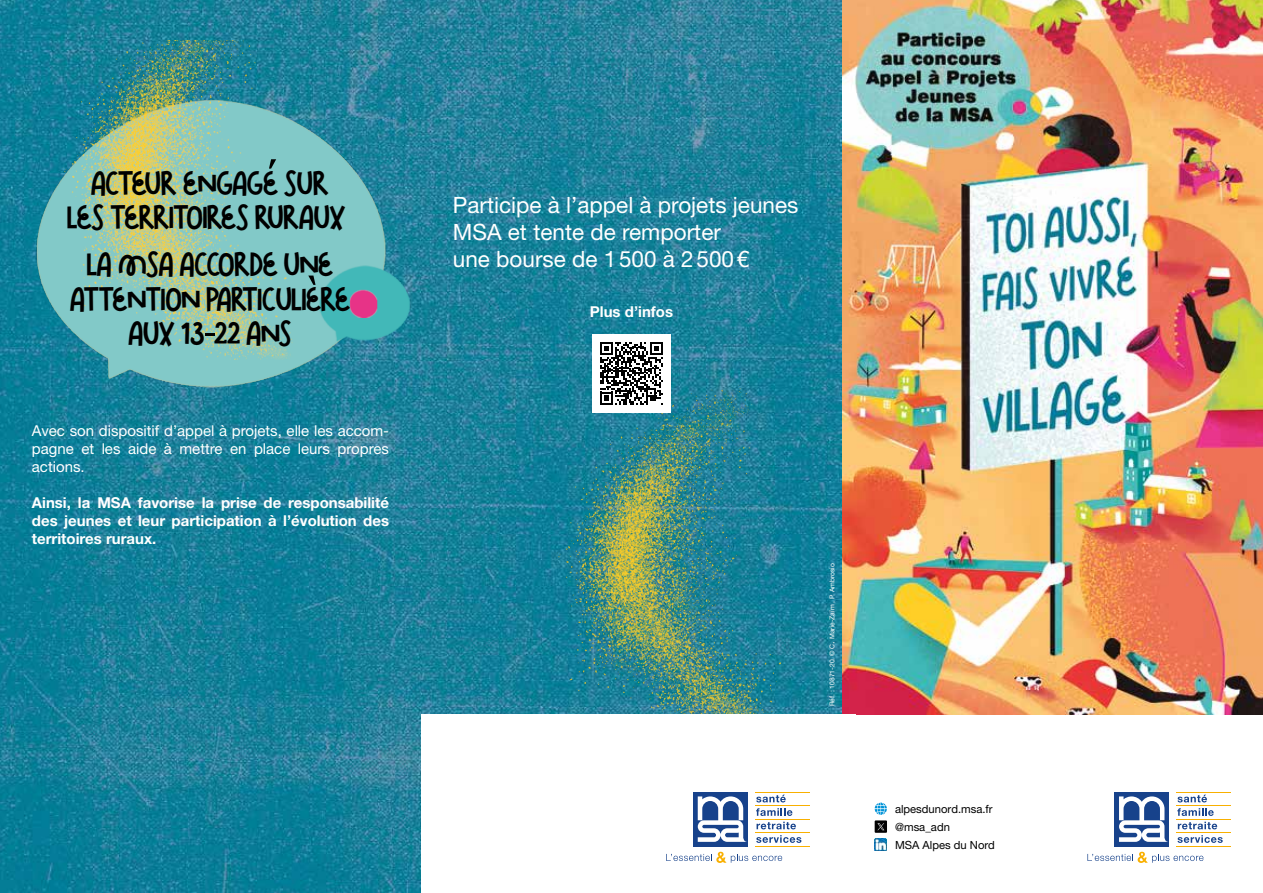
<style>
.page{position:relative;width:1263px;height:893px;background:#fff}
.page>*{position:absolute;margin:0;border:0;box-sizing:border-box;transform-origin:0 0}
.t1{font:39px/34.5px "Triple Lemon";letter-spacing:-.02em;color:#000;text-align:center}
.t2{font:22.5px/27px "Helvetica Neue LT Pro";color:#fff}
.t3{font:700 15px/18px "Helvetica Neue LT Pro";color:#fff;text-align:justify}
.t4{font:15px/18px "Helvetica Neue LT Pro";color:#fff;text-align:justify}
.t5{font:11.25px/18px "Helvetica Neue LT 55 Rm";color:#000}
.t6{font:6.75px "Helvetica Neue LT Pro";color:#fff}
.s1{font-family:"Helvetica Neue LT 55 Rm"}
.s2{font-size:9.75px}
</style>
<div class="page">
<img style="left:842px;top:0;width:421px;height:714px">
<svg style="left:1177px;top:795px;width:30px;height:7px"></svg>
<svg style="left:1177px;top:808px;width:37px;height:8px"></svg>
<svg style="left:1178px;top:822px;width:39px;height:7px"></svg>
<svg style="left:1177px;top:835px;width:46px;height:8px"></svg>
<hr style="left:1176px;top:792px;width:55px;height:1px;background:#f9b000">
<hr style="left:1176px;top:805px;width:55px;height:1px;background:#f9b000">
<hr style="left:1176px;top:819px;width:55px;height:1px;background:#f9b000">
<hr style="left:1176px;top:832px;width:55px;height:1px;background:#f9b000">
<hr style="left:1176px;top:846px;width:55px;height:1px;background:#f9b000">
<div style="left:1114px;top:792px;width:55px;height:54px;background:#17428b"></div>
<svg style="left:1119px;top:796px;width:49px;height:46px"></svg>
<svg style="left:1087px;top:852px;width:116px;height:11px"></svg>
<div style="left:875px;top:820px;width:12px;height:13px;background:#020203"></div>
<svg style="left:877px;top:823px;width:7px;height:7px"></svg>
<svg style="left:874px;top:838px;width:12px;height:13px"></svg>
<svg style="left:874px;top:802px;width:13px;height:13px"></svg>
<img style="left:0;top:0;width:842px;height:893px">
<img style="left:20px;top:40px;width:410px;height:376px">
<img style="left:514px;top:381px;width:328px;height:333px">
<div style="left:421px;top:714px;width:434px;height:179px;background:#fff"></div>
<svg style="left:756px;top:795px;width:30px;height:7px"></svg>
<svg style="left:756px;top:808px;width:36px;height:8px"></svg>
<svg style="left:756px;top:822px;width:40px;height:7px"></svg>
<svg style="left:756px;top:835px;width:45px;height:8px"></svg>
<hr style="left:755px;top:792px;width:54px;height:1px;background:#f9b000">
<hr style="left:755px;top:805px;width:54px;height:1px;background:#f9b000">
<hr style="left:755px;top:819px;width:54px;height:1px;background:#f9b000">
<hr style="left:755px;top:832px;width:54px;height:1px;background:#f9b000">
<hr style="left:755px;top:846px;width:54px;height:1px;background:#f9b000">
<div style="left:693px;top:792px;width:55px;height:54px;background:#17428b"></div>
<svg style="left:698px;top:796px;width:49px;height:46px"></svg>
<svg style="left:666px;top:852px;width:116px;height:11px"></svg>
<svg style="left:206px;top:333px;width:9px;height:2px"></svg>
<div style="left:592px;top:334px;width:79px;height:79px;background:#fff"></div>
<svg style="left:600px;top:342px;width:63px;height:63px"></svg>
<svg style="left:308px;top:276px;width:7px;height:9px"></svg>
<svg style="left:269px;top:159px;width:7px;height:10px"></svg>
<h1 class="t1" style="left:67px;top:165px;width:288px">ACTEUR ENGAGE SUR<br>LES TERRITOIRES RURAUX,</h1>
<h1 class="t1" style="left:70px;top:247px;width:282px">LA MSA ACCORDE UNE<br>ATTENTION PARTICULIERE<br>AUX 13-22 ANS</h1>
<p class="t4" style="left:32px;top:421px;width:359px">Avec son dispositif d’appel à projets, elle les accom&shy;pagne et les aide à mettre en place leurs propres actions.</p>
<p class="t3" style="left:32px;top:493px;width:359px">Ainsi, la MSA favorise la prise de responsabilité des jeunes et leur participation à l’évolution des territoires ruraux.</p>
<h2 class="t2" style="left:453px;top:191px;width:347px">Participe à l’appel à projets jeunes<br>MSA et tente de remporter<br>une bourse de 1500 à 2500€</h2>
<p class="t3" style="left:590px;top:302px;width:85px">Plus d’infos</p>
<p class="t6" style="left:828px;top:706px;width:145px;rotate:-90deg">Réf. : 10871-20. <span class="s1">©</span> C<span class="s2">.</span> Marie-Zaïm , P. Ambrosio</p>
<p class="t5" style="left:895px;top:800px;width:101px">alpesdunord.msa.fr @msa_adn<br>MSA Alpes du Nord</p>
</div>
